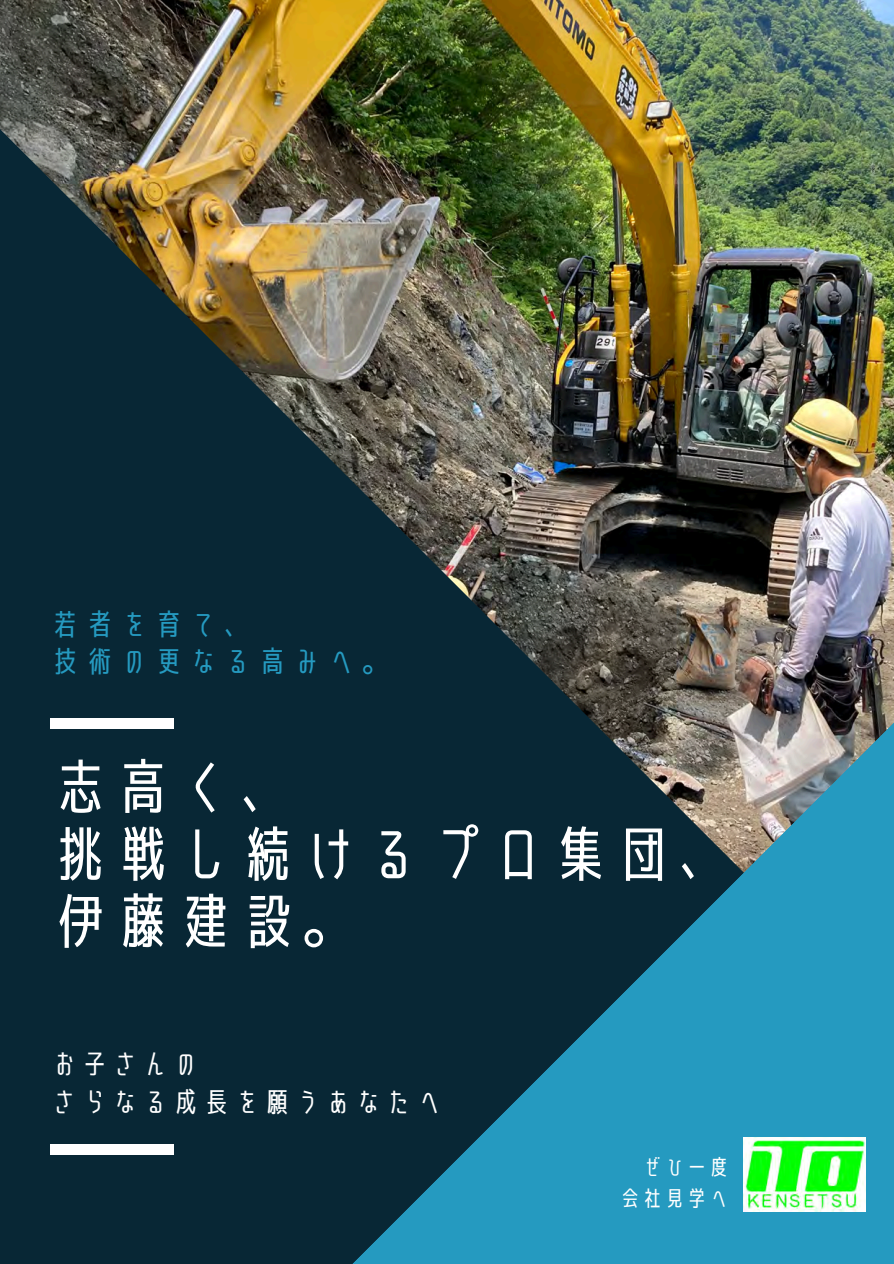
<style>
.page{position:relative;width:894px;height:1264px;background:#fff}
.page>*{position:absolute;margin:0;border:0;box-sizing:border-box;transform-origin:0 0}
.t1{font:60.15px/66.9px "Senobi Gothic Regular";letter-spacing:.04em;color:#fff}
.t2{font:29.7px/37.2px "Senobi Gothic Regular";letter-spacing:.16em;color:#259ac0}
.t3{font:27.9px/38.2px "Senobi Gothic Regular";letter-spacing:.09em;color:#fff}
.t4{font:21.6px "Senobi Gothic Regular";letter-spacing:.03em;color:#fff}
</style>
<div class="page">
<img style="left:0;top:0;width:893px;height:96px">
<img style="left:0;top:96px;width:893px;height:1167px">
<svg style="left:292px;top:588px;width:601px;height:675px;background:#265c6e"></svg>
<div style="left:50px;top:718px;width:124px;height:10px;background:#fff"></div>
<div style="left:50px;top:1143px;width:124px;height:11px;background:#fff"></div>
<img style="left:743px;top:1137px;width:122px;height:74px">
<p class="t2" style="left:50px;top:605px;width:342px">若者を育て、<br>技術の更なる高みへ。</p>
<p class="t1" style="left:50px;top:753px;width:687px">志高く、<br>挑戦し続けるプロ集団、伊藤建設。</p>
<p class="t3" style="left:50px;top:1044px;width:394px">お子さんの<br>さらなる成長を願うあなたへ</p>
<h1 class="t4" style="left:641px;top:1153px;width:90px">ぜひ一度</h1>
<h3 class="t4" style="left:619px;top:1183px;width:112px">会社見学へ</h3>
</div>
